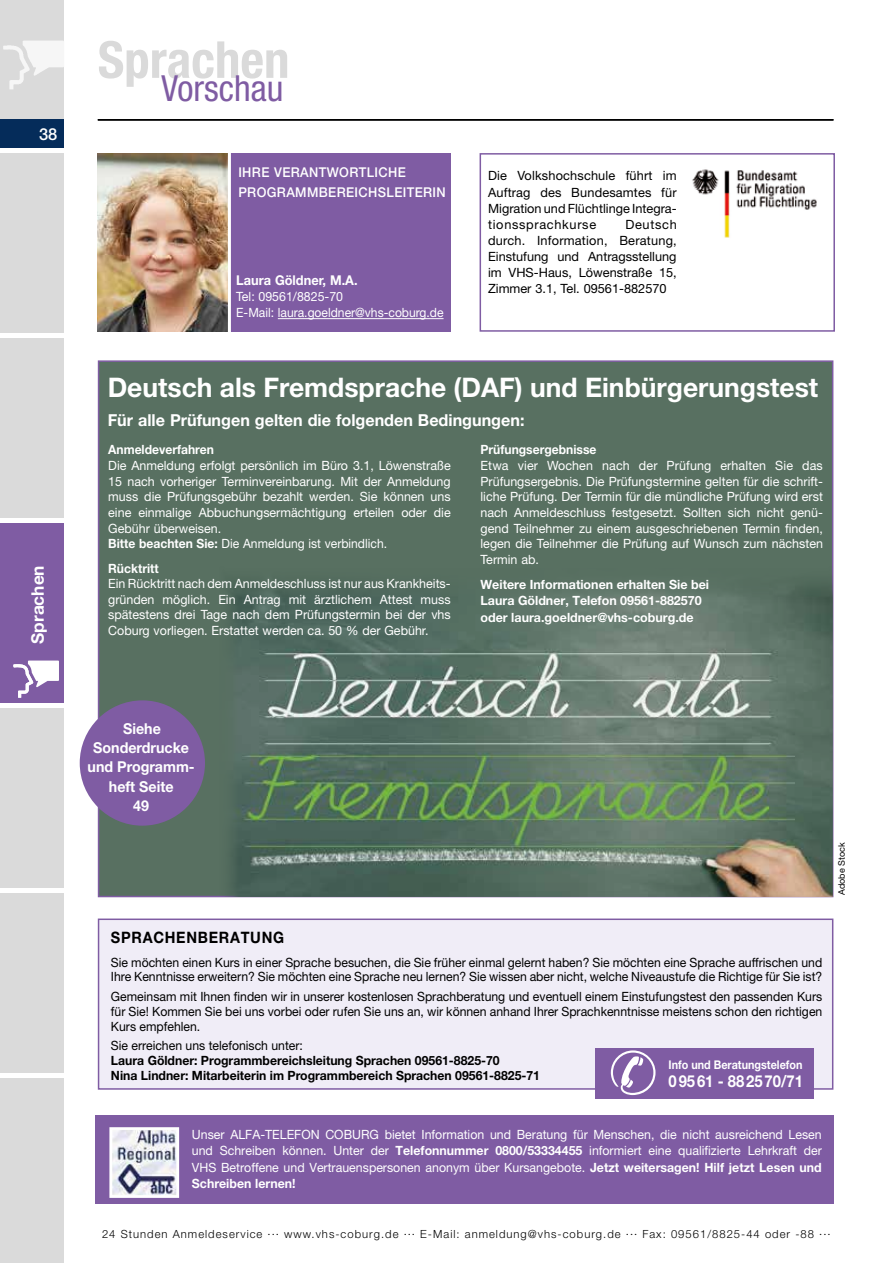
<style>
.page{position:relative;width:893px;height:1263px;background:#fff}
.page>*{position:absolute;margin:0;border:0;box-sizing:border-box;transform-origin:0 0}
.t1{font:700 condensed 51px "Helvetica Neue";color:#dadada}
.t2{font:condensed 36px "Helvetica Neue";color:#7f5ca3}
.t3{font:700 27px "Helvetica Neue";color:#fff}
.t4{font:700 17.25px "Helvetica Neue";color:#fff}
.t5{font:700 16.5px "Helvetica Neue";color:#fff}
.t6{font:700 16.5px "Helvetica Neue";color:#fff;scale:.9 1}
.t7{font:500 16.5px "Helvetica Neue";color:#fff}
.t8{font:700 15.75px "Helvetica Neue";letter-spacing:.05em;color:#000;scale:.92 1}
.t9{font:700 15px/19.2px "Helvetica Neue";color:#fff;text-align:center;scale:.95 1}
.t10{font:500 13.5px/19.5px "Helvetica Neue";letter-spacing:.03em;color:#fff;scale:.95 1}
.t11{font:700 13.5px "Helvetica Neue";color:#fff;scale:.95 1}
.t12{font:12.75px/15.6px "Helvetica Neue";color:#fff;text-align:justify}
.t13{font:12.75px/15px "Helvetica Neue";color:#000;scale:.96 1}
.t14{font:12.75px/16px "Helvetica Neue";color:#000;text-align:justify}
.t15{font:700 12.75px/15px "Helvetica Neue";color:#000;scale:.96 1}
.t16{font:700 12.75px/16.5px "Helvetica Neue";color:#fff}
.t17{font:700 12.75px "Helvetica Neue";color:#fff;scale:.95 1}
.t18{font:700 12px "Helvetica Neue";color:#fff;scale:.9 1}
.t19{font:300 11.25px "Helvetica Neue";letter-spacing:.09em;color:#000}
.t20{font:9px "Helvetica Neue";color:#000}
.s1{font-weight:700}
</style>
<div class="page">
<div style="left:0;top:0;width:64px;height:1263px;background:#dadada"></div>
<div style="left:0;top:119px;width:64px;height:30px;background:#052c5a"></div>
<hr style="left:0;top:334px;width:64px;height:4px;background:#fff">
<hr style="left:0;top:519px;width:64px;height:4px;background:#fff">
<hr style="left:0;top:704px;width:64px;height:4px;background:#fff">
<hr style="left:0;top:889px;width:64px;height:4px;background:#fff">
<hr style="left:0;top:1074px;width:64px;height:4px;background:#fff">
<hr style="left:0;top:149px;width:64px;height:4px;background:#fff">
<svg style="left:0;top:523px;width:64px;height:181px;background:#8868a9"></svg>
<img style="left:3px;top:40px;width:61px;height:50px">
<hr style="left:98px;top:119px;width:735px;height:2px;background:#000">
<div style="left:98px;top:360px;width:735px;height:537px;background:#587061;border:2px solid #7f5ca3"></div>
<img style="left:218px;top:564px;width:615px;height:332px">
<div style="left:99px;top:153px;width:352px;height:179px;background:#7f5ca3"></div>
<img style="left:98px;top:153px;width:130px;height:179px">
<hr style="left:278px;top:318px;width:166px;height:1px;background:#fff">
<hr style="left:228px;top:150px;width:3px;height:193px;background:#fff">
<img style="left:692px;top:169px;width:125px;height:69px">
<div style="left:480px;top:153px;width:355px;height:179px;border:2px solid #7f5ca3"></div>
<div style="left:98px;top:918px;width:735px;height:172px;background:#f0edf7;border:2px solid #7f5ca3"></div>
<div style="left:595px;top:1048px;width:219px;height:50px;background:#7f5ca3"></div>
<svg style="left:611px;top:1050px;width:44px;height:45px"></svg>
<div style="left:95px;top:1115px;width:738px;height:89px;background:#7f5ca3"></div>
<img style="left:113px;top:1131px;width:62px;height:63px">
<div style="left:109px;top:1127px;width:70px;height:71px;border:3px solid #fff"></div>
<div style="left:80px;top:700px;width:125px;height:126px;background:#7f5ca3;border-radius:50%"></div>
<p class="t7" style="left:39px;top:124px;width:20px">38</p>
<h3 class="t4" style="left:27px;top:644px;width:80px;rotate:-90deg">Sprachen</h3>
<h1 class="t1" style="left:98px;top:29px;width:193px">Sprachen</h1>
<h2 class="t2" style="left:162px;top:67px;width:123px">Vorschau</h2>
<p class="t10" style="left:238px;top:163px;width:220px">IHRE VERANTWORTLICHE<br>PROGRAMMBEREICHSLEITERIN</p>
<p class="t11" style="left:236px;top:272px;width:129px">Laura Göldner, M.A.</p>
<p class="t12" style="left:236px;top:289px;width:209px;line-height:16px">Tel: 09561/8825-70<br>E-Mail: laura.goeldner@vhs-coburg.de</p>
<p class="t14" style="left:488px;top:168px;width:190px">Die Volkshochschule führt im Auftrag des Bundesamtes für Migration und Flüchtlinge Integra&shy;tionssprachkurse</p>
<p class="t14" style="left:488px;top:216px;width:190px;text-indent:137px">Deutsch durch. Information, Beratung, Einstufung und Antragsstellung im VHS-Haus, Löwenstraße 15, Zimmer 3.1, Tel. 09561-882570</p>
<h3 class="t3" style="left:108px;top:371px;width:712px">Deutsch als Fremdsprache (DAF) und Einbürgerungstest</h3>
<p class="t5" style="left:108px;top:410px;width:418px">Für alle Prüfungen gelten die folgenden Bedingungen:</p>
<p class="t17" style="left:108px;top:442px;width:113px">Anmeldeverfahren</p>
<p class="t12" style="left:108px;top:458px;width:344px;text-align:left">Die Anmeldung erfolgt persönlich im Büro 3.1, Löwenstraße 15 nach vorheriger Terminvereinbarung. Mit der Anmeldung muss die Prüfungsgebühr bezahlt werden. Sie können uns eine einmalige Abbuchungsermächtigung erteilen oder die Gebühr überweisen.<br><span class="s1">Bitte beachten Sie:</span> Die Anmeldung ist verbindlich.</p>
<p class="t17" style="left:108px;top:560px;width:55px">Rücktritt</p>
<p class="t12" style="left:108px;top:576px;width:344px">Ein Rücktritt nach dem Anmeldeschluss ist nur aus Krankheits&shy;gründen möglich. Ein Antrag mit ärztlichem Attest muss spätestens drei Tage nach dem Prüfungstermin bei der vhs Coburg vorliegen. Erstattet werden ca. 50 % der Gebühr.</p>
<p class="t17" style="left:480px;top:442px;width:124px">Prüfungsergebnisse</p>
<p class="t12" style="left:480px;top:458px;width:344px">Etwa vier Wochen nach der Prüfung erhalten Sie das Prüfungsergebnis. Die Prüfungstermine gelten für die schrift&shy;liche Prüfung. Der Termin für die mündliche Prüfung wird erst nach Anmeldeschluss festgesetzt. Sollten sich nicht genü&shy;gend Teilnehmer zu einem ausgeschriebenen Termin finden, legen die Teilnehmer die Prüfung auf Wunsch zum nächsten Termin ab.</p>
<p class="t16" style="left:480px;top:576px;width:230px">Weitere Informationen erhalten Sie bei<br>Laura Göldner, Telefon 09561-882570 oder laura.goeldner@vhs-coburg.de</p>
<p class="t9" style="left:88px;top:718px;width:114px">Siehe<br>Sonderdrucke und Programm&shy;heft Seite<br>49</p>
<p class="t8" style="left:111px;top:928px;width:190px">SPRACHENBERATUNG</p>
<p class="t13" style="left:111px;top:954px;width:742px">Sie möchten einen Kurs in einer Sprache besuchen, die Sie früher einmal gelernt haben? Sie möchten eine Sprache auffrischen und<br>Ihre Kenntnisse erweitern? Sie möchten eine Sprache neu lernen? Sie wissen aber nicht, welche Niveaustufe die Richtige für Sie ist?</p>
<p class="t13" style="left:111px;top:988px;width:742px;text-align:justify">Gemeinsam mit Ihnen finden wir in unserer kostenlosen Sprachberatung und eventuell einem Einstufungstest den passenden Kurs für Sie! Kommen Sie bei uns vorbei oder rufen Sie uns an, wir können anhand Ihrer Sprachkenntnisse meistens schon den richtigen Kurs empfehlen.</p>
<p class="t13" style="left:111px;top:1038px;width:202px">Sie erreichen uns telefonisch unter:</p>
<p class="t15" style="left:111px;top:1053px;width:448px">Laura Göldner: Programmbereichsleitung Sprachen 09561-8825-70<br>Nina Lindner: Mitarbeiterin im Programmbereich Sprachen 09561-8825-71</p>
<p class="t18" style="left:669px;top:1057px;width:150px">Info und Beratungstelefon</p>
<p class="t6" style="left:669px;top:1071px;width:151px">09561 - 882570/71</p>
<p class="t20" style="left:836px;top:895px;width:54px;rotate:-90deg">Adobe Stock</p>
<p class="t12" style="left:192px;top:1126px;width:631px;line-height:16.5px">Unser ALFA-TELEFON COBURG bietet Information und Beratung für Menschen, die nicht ausreichend Lesen und Schreiben können. Unter der <span class="s1">Telefonnummer 0800/53334455</span> informiert eine qualifizierte Lehrkraft der VHS Betroffene und Vertrauenspersonen anonym über Kursangebote. <span class="s1">Jetzt weitersagen! Hilf jetzt Lesen und Schreiben lernen!</span></p>
<p class="t19" style="left:102px;top:1227px;width:730px">24 Stunden Anmeldeservice ··· www.vhs-coburg.de ··· E-Mail: anmeldung@vhs-coburg.de ··· Fax: 09561/8825-44 oder -88 ···</p>
</div>
